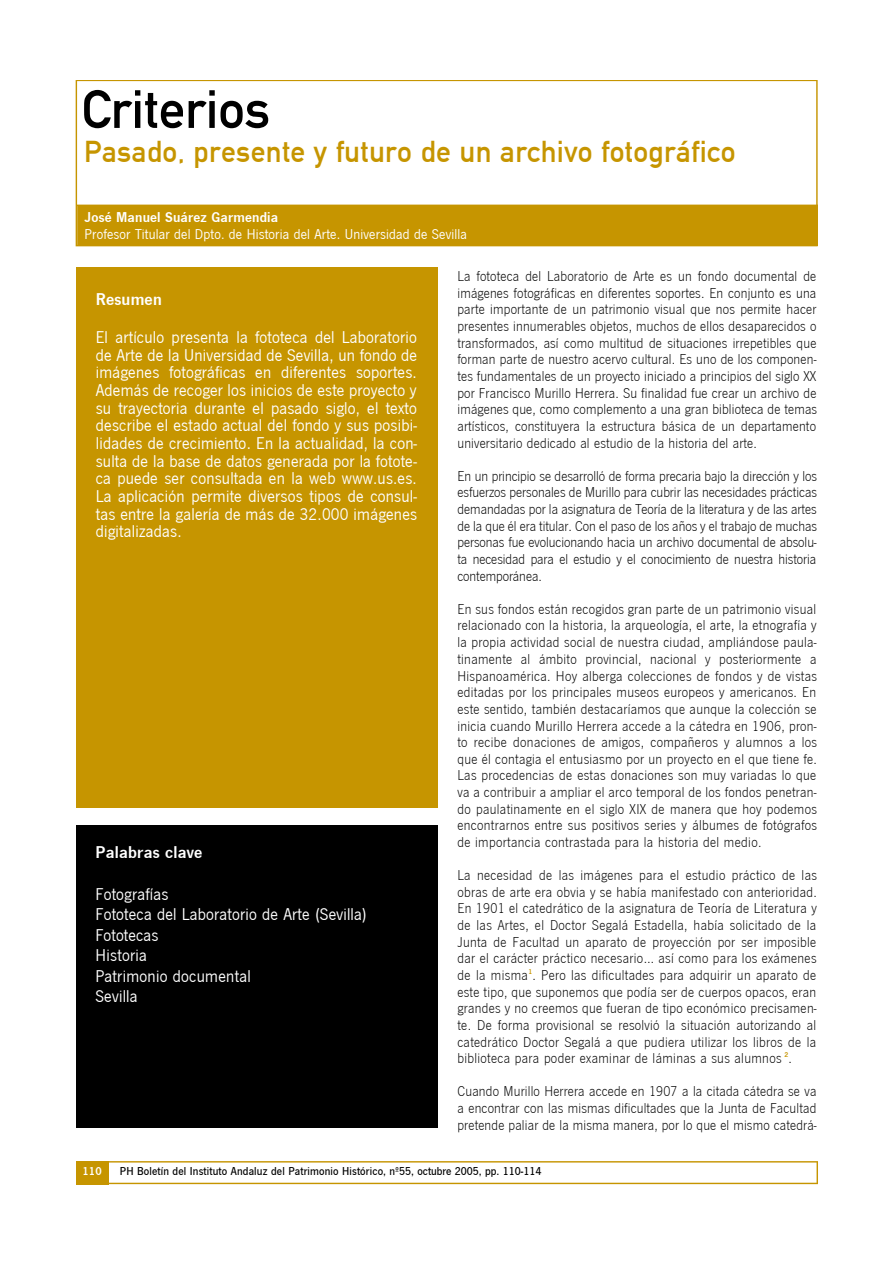
<style>
.page{position:relative;width:893px;height:1263px;background:#fff}
.page>*{position:absolute;margin:0;border:0;box-sizing:border-box;transform-origin:0 0}
.t1{font:52.95px "DIN Mittelschrift";color:#000}
.t2{font:29.55px "DIN Mittelschrift";letter-spacing:.01em;color:#c69500}
.t3{font:17.7px/17.7px "News Got T";letter-spacing:.015em;color:#fff;text-align:justify}
.t4{font:700 17.7px "News Got T Dem";letter-spacing:.015em;color:#fff}
.t5{font:14.7px/16.6px "News Got T Lig";letter-spacing:.01em;color:#000;text-align:justify}
.t6{font:14.7px "News Got T";letter-spacing:.015em;color:#fff}
.t7{font:700 14.7px "News Got T Dem";letter-spacing:.015em;color:#fff}
.t8{font:11.85px "News Got T Med";letter-spacing:.01em;color:#000}
.t9{font:700 11.85px "News Got T Dem";color:#fff}
</style>
<div class="page">
<svg style="left:76px;top:80px;width:741px;height:125px"></svg>
<div style="left:76px;top:205px;width:742px;height:41px;background:#c69500"></div>
<div style="left:76px;top:826px;width:361px;height:302px;background:#000"></div>
<div style="left:76px;top:268px;width:361px;height:540px;background:#c69500"></div>
<svg style="left:108px;top:1161px;width:710px;height:23px"></svg>
<div style="left:76px;top:1161px;width:32px;height:23px;background:#c69500"></div>
<h1 class="t1" style="left:81px;top:78px;width:190px">Criterios</h1>
<h2 class="t2" style="left:84px;top:135px;width:652px">Pasado, presente y futuro de un archivo fotográfico</h2>
<p class="t7" style="left:85px;top:209px;width:195px">José Manuel Suárez Garmendia</p>
<p class="t6" style="left:85px;top:226px;width:384px">Profesor Titular del Dpto. de Historia del Arte. Universidad de Sevilla</p>
<p class="t4" style="left:96px;top:289px;width:68px">Resumen</p>
<p class="t3" style="left:96px;top:328px;width:323px">El artículo presenta la fototeca del Laboratorio de Arte de la Universidad de Sevilla, un fondo de imágenes fotográficas en diferentes soportes.<br>Además de recoger los inicios de este proyecto y su trayectoria durante el pasado siglo, el texto describe el estado actual del fondo y sus posibi&shy;lidades de crecimiento. En la actualidad, la con&shy;sulta de la base de datos generada por la fotote&shy;ca puede ser consultada en la web www.us.es.<br>La aplicación permite diversos tipos de consul&shy;tas entre la galería de más de 32.000 imágenes digitalizadas.</p>
<p class="t4" style="left:95px;top:842px;width:109px">Palabras clave</p>
<p class="t3" style="left:95px;top:883px;width:273px;line-height:20.5px;text-align:left">Fotografías<br>Fototeca del Laboratorio de Arte (Sevilla)<br>Fototecas<br>Historia<br>Patrimonio documental<br>Sevilla</p>
<p class="t5" style="left:457px;top:268px;width:361px">La fototeca del Laboratorio de Arte es un fondo documental de imágenes fotográficas en diferentes soportes. En conjunto es una parte importante de un patrimonio visual que nos permite hacer presentes innumerables objetos, muchos de ellos desaparecidos o transformados, así como multitud de situaciones irrepetibles que forman parte de nuestro acervo cultural. Es uno de los componen&shy;tes fundamentales de un proyecto iniciado a principios del siglo XX por Francisco Murillo Herrera. Su finalidad fue crear un archivo de imágenes que, como complemento a una gran biblioteca de temas artísticos, constituyera la estructura básica de un departamento universitario dedicado al estudio de la historia del arte.</p>
<p class="t5" style="left:457px;top:467px;width:361px">En un principio se desarrolló de forma precaria bajo la dirección y los esfuerzos personales de Murillo para cubrir las necesidades prácticas demandadas por la asignatura de Teoría de la literatura y de las artes de la que él era titular. Con el paso de los años y el trabajo de muchas personas fue evolucionando hacia un archivo documental de absolu&shy;ta necesidad para el estudio y el conocimiento de nuestra historia contemporánea.</p>
<p class="t5" style="left:457px;top:600px;width:361px">En sus fondos están recogidos gran parte de un patrimonio visual relacionado con la historia, la arqueología, el arte, la etnografía y la propia actividad social de nuestra ciudad, ampliándose paula&shy;tinamente al ámbito provincial, nacional y posteriormente a Hispanoamérica. Hoy alberga colecciones de fondos y de vistas editadas por los principales museos europeos y americanos. En este sentido, también destacaríamos que aunque la colección se inicia cuando Murillo Herrera accede a la cátedra en 1906, pron&shy;to recibe donaciones de amigos, compañeros y alumnos a los que él contagia el entusiasmo por un proyecto en el que tiene fe.<br>Las procedencias de estas donaciones son muy variadas lo que va a contribuir a ampliar el arco temporal de los fondos penetran&shy;do paulatinamente en el siglo XIX de manera que hoy podemos encontrarnos entre sus positivos series y álbumes de fotógrafos de importancia contrastada para la historia del medio.</p>
<p class="t5" style="left:457px;top:867px;width:361px">La necesidad de las imágenes para el estudio práctico de las obras de arte era obvia y se había manifestado con anterioridad.<br>En 1901 el catedrático de la asignatura de Teoría de Literatura y de las Artes, el Doctor Segalá Estadella, había solicitado de la Junta de Facultad un aparato de proyección por ser imposible dar el carácter práctico necesario… así como para los exámenes de la misma<sup>1</sup>. Pero las dificultades para adquirir un aparato de este tipo, que suponemos que podía ser de cuerpos opacos, eran grandes y no creemos que fueran de tipo económico precisamen&shy;te. De forma provisional se resolvió la situación autorizando al catedrático Doctor Segalá a que pudiera utilizar los libros de la biblioteca para poder examinar de láminas a sus alumnos <sup>2</sup>.</p>
<p class="t5" style="left:457px;top:1083px;width:360px">Cuando Murillo Herrera accede en 1907 a la citada cátedra se va a encontrar con las mismas dificultades que la Junta de Facultad pretende paliar de la misma manera, por lo que el mismo catedrá-</p>
<p class="t9" style="left:82px;top:1164px;width:21px">110</p>
<p class="t8" style="left:120px;top:1165px;width:423px">PH Boletín del Instituto Andaluz del Patrimonio Histórico, nº55, octubre 2005, pp. 110-114</p>
</div>
